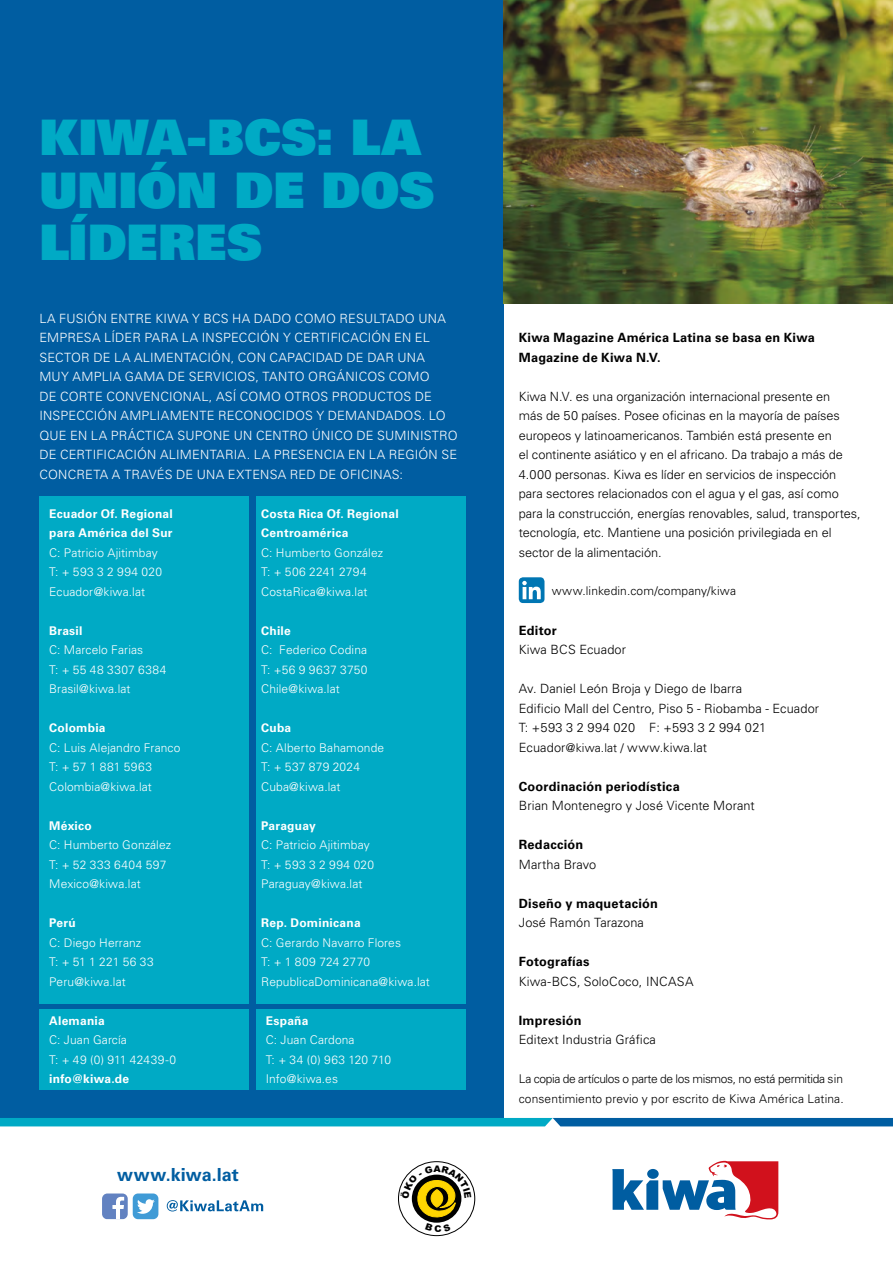
<style>
.page{position:relative;width:893px;height:1263px;background:#fff}
.page>*{position:absolute;margin:0;border:0;box-sizing:border-box;transform-origin:0 0}
.t1{font:49.05px/52.5px "Univers LT Std X Black";color:#00aac5}
.t2{font:700 18px "Univers LT Std";letter-spacing:.005em;color:#005da1}
.t3{font:300 12.75px/19.5px "Univers LT Std";color:#000}
.t4{font:300 12.75px/19.5px "Univers LT Std";letter-spacing:.015em;color:#fff}
.t5{font:700 12.75px/19.5px "Univers LT Std";letter-spacing:.02em;color:#000}
.t6{font:300 12.75px "Univers LT Std";letter-spacing:.02em;color:#000}
.t7{font:300 12px/19.5px "Univers LT Std";letter-spacing:.01em;color:#fff}
.t8{font:700 12px/19.5px "Univers LT Std";letter-spacing:.02em;color:#fff}
.t9{font:300 12px/19.5px "Univers LT Std";letter-spacing:.005em;color:#000}
.s1{font-size:12px}
</style>
<div class="page">
<div style="left:0;top:0;width:503px;height:1122px;background:#005da1"></div>
<img style="left:503px;top:0;width:390px;height:303px">
<svg style="left:612px;top:1161px;width:166px;height:58px"></svg>
<div style="left:647px;top:1169px;width:12px;height:10px;background:#005da1;border-radius:50%"></div>
<svg style="left:0;top:1118px;width:893px;height:8px;background:#028db7"></svg>
<div style="left:39px;top:497px;width:210px;height:507px;background:#00aac5"></div>
<div style="left:256px;top:497px;width:210px;height:507px;background:#00aac5"></div>
<div style="left:39px;top:1010px;width:210px;height:80px;background:#00aac5"></div>
<div style="left:256px;top:1010px;width:210px;height:80px;background:#00aac5"></div>
<svg style="left:398px;top:1162px;width:77px;height:73px"></svg>
<div style="left:398px;top:1161px;width:77px;height:75px;border:1px solid #000;border-radius:50%"></div>
<div style="left:519px;top:577px;width:25px;height:26px;background:#0076b3;border-radius:4px"></div>
<svg style="left:522px;top:581px;width:19px;height:18px"></svg>
<svg style="left:167px;top:1200px;width:96px;height:11px"></svg>
<svg style="left:102px;top:1193px;width:26px;height:26px"></svg>
<div style="left:133px;top:1193px;width:25px;height:26px;background:#409bd6;border-radius:5px"></div>
<svg style="left:137px;top:1199px;width:18px;height:15px"></svg>
<svg style="left:400px;top:1165px;width:71px;height:67px"></svg>
<h1 class="t1" style="left:39px;top:110px;width:397px">KIWA-BCS: LA<br>UNIÓN DE DOS<br>LÍDERES</h1>
<p class="t4" style="left:39px;top:308px;width:420px">LA FUSIÓN ENTRE KIWA Y BCS HA DADO COMO RESULTADO UNA EMPRESA LÍDER PARA LA INSPECCIÓN Y CERTIFICACIÓN EN EL SECTOR DE LA ALIMENTACIÓN, CON CAPACIDAD DE DAR UNA MUY AMPLIA GAMA DE SERVICIOS, TANTO ORGÁNICOS COMO<br>DE CORTE CONVENCIONAL, ASÍ COMO OTROS PRODUCTOS DE INSPECCIÓN AMPLIAMENTE RECONOCIDOS Y DEMANDADOS. LO QUE EN LA PRÁCTICA SUPONE UN CENTRO ÚNICO DE SUMINISTRO DE CERTIFICACIÓN ALIMENTARIA. LA PRESENCIA EN LA REGIÓN SE CONCRETA A TRAVÉS DE UNA EXTENSA RED DE OFICINAS:</p>
<p class="t8" style="left:49px;top:504px;width:125px">Ecuador Of. Regional para América del Sur</p>
<p class="t7" style="left:49px;top:543px;width:114px">C: Patricio Ajitimbay<br>T: + 593 3 2 994 020<br>Ecuador@kiwa.lat</p>
<p class="t8" style="left:49px;top:621px;width:35px">Brasil</p>
<p class="t7" style="left:49px;top:640px;width:119px">C: Marcelo Farias<br>T: + 55 48 3307 6384<br>Brasil@kiwa.lat</p>
<p class="t8" style="left:49px;top:718px;width:58px">Colombia</p>
<p class="t7" style="left:49px;top:738px;width:133px">C: Luis Alejandro Franco<br>T: + 57 1 881 5963<br>Colombia@kiwa.lat</p>
<p class="t8" style="left:49px;top:816px;width:44px">México</p>
<p class="t7" style="left:49px;top:835px;width:123px">C: Humberto González<br>T: + 52 333 6404 597<br>Mexico@kiwa.lat</p>
<p class="t8" style="left:49px;top:913px;width:28px">Perú</p>
<p class="t7" style="left:49px;top:933px;width:106px">C: Diego Herranz<br>T: + 51 1 221 56 33<br>Peru@kiwa.lat</p>
<p class="t8" style="left:49px;top:1011px;width:57px">Alemania</p>
<p class="t7" style="left:49px;top:1030px;width:129px">C: Juan García<br>T: + 49 (0) 911 42439-0</p>
<p class="t8" style="left:49px;top:1069px;width:81px">info@kiwa.de</p>
<p class="t8" style="left:261px;top:504px;width:139px">Costa Rica Of. Regional<br>Centroamérica</p>
<p class="t7" style="left:261px;top:543px;width:123px">C: Humberto González<br>T: + 506 2241 2794<br>CostaRica@kiwa.lat</p>
<p class="t8" style="left:261px;top:621px;width:31px">Chile</p>
<p class="t7" style="left:261px;top:640px;width:108px;text-align:justify">C: Federico Codina T: +56 9 9637 3750<br>Chile@kiwa.lat</p>
<p class="t8" style="left:261px;top:718px;width:32px">Cuba</p>
<p class="t7" style="left:261px;top:738px;width:124px">C: Alberto Bahamonde<br>T: + 537 879 2024<br>Cuba@kiwa.lat</p>
<p class="t8" style="left:261px;top:816px;width:56px">Paraguay</p>
<p class="t7" style="left:261px;top:835px;width:114px">C: Patricio Ajitimbay<br>T: + 593 3 2 994 020<br>Paraguay@kiwa.lat</p>
<p class="t8" style="left:261px;top:913px;width:101px">Rep. Dominicana</p>
<p class="t7" style="left:261px;top:933px;width:170px">C: Gerardo Navarro Flores<br>T: + 1 809 724 2770<br>RepublicaDominicana@kiwa.lat</p>
<p class="t8" style="left:266px;top:1011px;width:44px">España</p>
<p class="t7" style="left:266px;top:1030px;width:127px">C: Juan Cardona<br>T: + 34 (0) 963 120 710<br>Info@kiwa.es</p>
<h2 class="t2" style="left:117px;top:1164px;width:123px">www.kiwa.lat</h2>
<p class="t5" style="left:519px;top:328px;width:298px">Kiwa Magazine América Latina se basa en Kiwa<br>Magazine de Kiwa N.V.</p>
<p class="t3" style="left:519px;top:386px;width:343px">Kiwa N.V. es una organización internacional presente en<br>más de 50 países. Posee oficinas en la mayoría de países europeos y latinoamericanos. También está presente en<br>el continente asiático y en el africano. Da trabajo a más de 4.000 personas. Kiwa es líder en servicios de inspección para sectores relacionados con el agua y el gas, así como para la construcción, energías renovables, salud, transportes, tecnología, etc. Mantiene una posición privilegiada en el sector de la alimentación.</p>
<p class="t9" style="left:552px;top:581px;width:186px">www.linkedin.com/company/kiwa</p>
<p class="t5" style="left:519px;top:620px;width:39px">Editor</p>
<p class="t3" style="left:519px;top:640px;width:109px">Kiwa BCS Ecuador</p>
<p class="t3" style="left:519px;top:679px;width:302px">Av. Daniel León Broja y Diego de Ibarra<br>Edificio Mall del Centro, Piso 5 - Riobamba - Ecuador T: +593 3 2 994 020 F: +593 3 2 994 021<br>Ecuador<span class="s1">@kiwa.lat /</span> www.kiwa.lat</p>
<p class="t5" style="left:519px;top:776px;width:162px">Coordinación periodística</p>
<p class="t3" style="left:519px;top:796px;width:237px">Brian Montenegro y José Vicente Morant</p>
<p class="t5" style="left:519px;top:835px;width:66px">Redacción</p>
<p class="t3" style="left:519px;top:854px;width:79px">Martha Bravo</p>
<p class="t5" style="left:519px;top:893px;width:141px">Diseño y maquetación</p>
<p class="t3" style="left:519px;top:913px;width:127px">José Ramón Tarazona</p>
<p class="t5" style="left:519px;top:952px;width:72px">Fotografías</p>
<p class="t6" style="left:519px;top:973px;width:176px">Kiwa-BCS, SoloCoco, INCASA</p>
<p class="t5" style="left:519px;top:1010px;width:64px">Impresión</p>
<p class="t3" style="left:519px;top:1030px;width:139px">Editext Industria Gráfica</p>
<p class="t9" style="left:519px;top:1069px;width:326px">La copia de artículos o parte de los mismos, no está permitida sin consentimiento previo y por escrito de Kiwa América Latina.</p>
</div>
